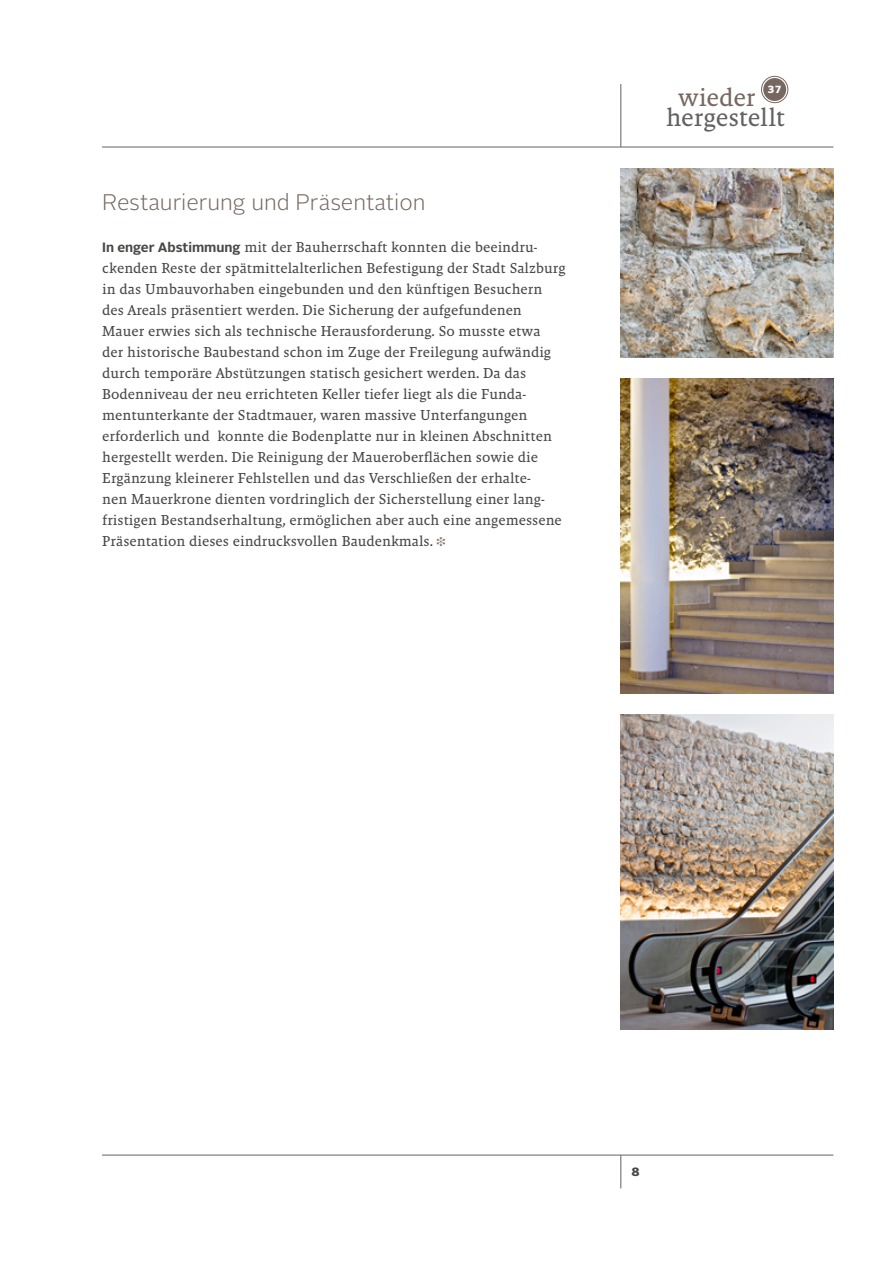
<style>
.page{position:relative;width:893px;height:1263px;background:#fff}
.page>*{position:absolute;margin:0;border:0;box-sizing:border-box;transform-origin:0 0}
.t1{font:25.65px "Malaga OT";letter-spacing:-.01em;color:#626261}
.t2{font:25.65px "Malaga OT";letter-spacing:-.015em;color:#766761}
.t3{font:300 22.5px "Alright Sans";color:#766761}
.t4{font:14.7px/21px "Malaga OT";color:#484847}
.t5{font:900 12px "Alright Sans";color:#484847}
.t6{font:900 10.35px "Alright Sans";color:#fff}
.s1{font-family:"Alright Sans";font-weight:700;font-size:13.5px}
.s2{color:#877974}
</style>
<div class="page">
<hr style="left:102px;top:147px;width:731px;height:1px;background:#626261">
<hr style="left:102px;top:1155px;width:731px;height:1px;background:#626261">
<div style="left:763px;top:78px;width:23px;height:23px;background:#766761;border-radius:50%"></div>
<div style="left:761px;top:76px;width:27px;height:27px;border:1px solid #766761;border-radius:50%"></div>
<hr style="left:621px;top:84px;width:1px;height:63px;background:#626261">
<hr style="left:621px;top:1155px;width:1px;height:33px;background:#626261">
<img style="left:621px;top:378px;width:212px;height:315px">
<img style="left:621px;top:168px;width:212px;height:189px">
<img style="left:621px;top:714px;width:212px;height:315px">
<h2 class="t3" style="left:102px;top:187px;width:325px">Restaurierung und Präsentation</h2>
<p class="t4" style="left:102px;top:236px;width:465px"><span class="s1">In enger Abstimmung</span> mit der Bauherrschaft konnten die beeindru&shy;ckenden Reste der spätmittelalterlichen Befestigung der Stadt Salzburg in das Umbauvorhaben eingebunden und den künftigen Besuchern des Areals präsentiert werden. Die Sicherung der aufgefundenen Mauer erwies sich als technische Herausforderung. So musste etwa<br>der historische Baubestand schon im Zuge der Freilegung aufwändig durch temporäre Abstützungen statisch gesichert werden. Da das Bodenniveau der neu errichteten Keller tiefer liegt als die Funda&shy;mentunterkante der Stadtmauer, waren massive Unterfangungen erforderlich und konnte die Bodenplatte nur in kleinen Abschnitten hergestellt werden. Die Reinigung der Maueroberflächen sowie die Ergänzung kleinerer Fehlstellen und das Verschließen der erhalte-<br>nen Mauerkrone dienten vordringlich der Sicherstellung einer lang&shy;fristigen Bestandserhaltung, ermöglichen aber auch eine angemessene Präsentation dieses eindrucksvollen Baudenkmals. <span class="s2">❉</span></p>
<h1 class="t2" style="left:678px;top:83px;width:79px">wieder</h1>
<p class="t6" style="left:767px;top:82px;width:15px">37</p>
<h1 class="t1" style="left:666px;top:103px;width:120px">hergestellt</h1>
<p class="t5" style="left:631px;top:1163px;width:10px">8</p>
</div>
